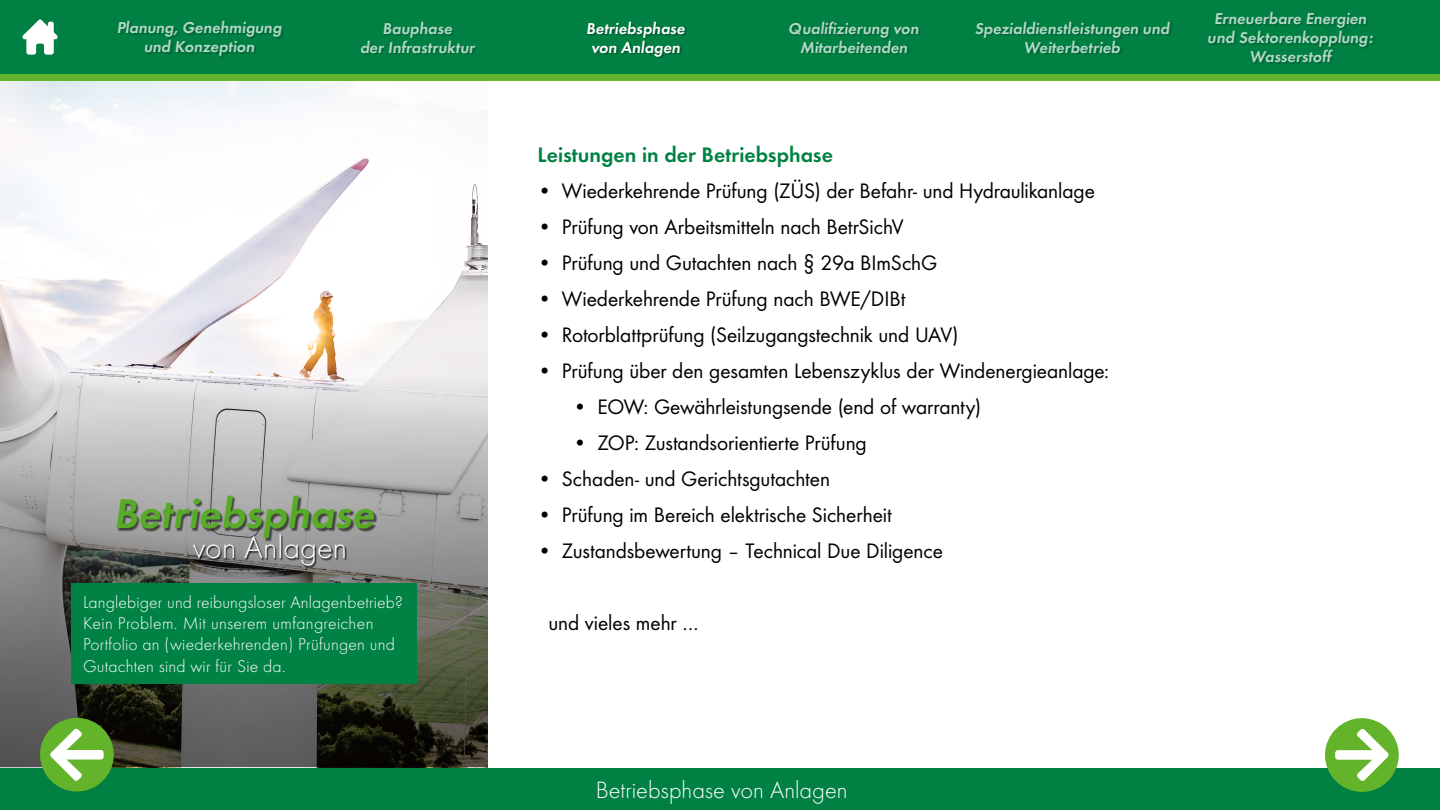
<style>
.page{position:relative;width:1440px;height:810px;background:#008143}
.page>*{position:absolute;margin:0;border:0;box-sizing:border-box;transform-origin:0 0}
.t1{font:43.12px "Futura Dem";color:#57ab27}
.t2{font:300 32.4px "Futura";color:#fff}
.t3{font:300 24.53px "Futura";color:#fff}
.t4{font:21.75px "Futura Boo";letter-spacing:-.005em;color:#000}
.t5{font:21.75px "Futura Dem";color:#008244}
.t6{font:300 17.7px/21.2px "Futura";letter-spacing:.01em;color:#fff}
.t7{font:16.35px/19px "Futura Dem";color:#fff;text-align:center}
</style>
<div class="page">
<div style="left:0;top:76px;width:1440px;height:691px;background:#fff"></div>
<img style="left:0;top:80px;width:488px;height:296px">
<div style="left:0;top:74px;width:1440px;height:6px;background:#64b32c"></div>
<div style="left:1325px;top:718px;width:74px;height:74px;background:#63b32b;border-radius:50%"></div>
<svg style="left:1335px;top:729px;width:54px;height:52px"></svg>
<div style="left:360px;top:21px;width:119px;height:35px;background:#000;opacity:.36"></div>
<div style="left:587px;top:21px;width:101px;height:39px;background:#000;opacity:.36"></div>
<div style="left:789px;top:21px;width:133px;height:35px;background:#000;opacity:.36"></div>
<div style="left:975px;top:21px;width:198px;height:35px;background:#000;opacity:.36"></div>
<div style="left:1209px;top:11px;width:167px;height:55px;background:#000;opacity:.36"></div>
<div style="left:118px;top:20px;width:167px;height:40px;background:#000;opacity:.36"></div>
<svg style="left:0;top:376px;width:488px;height:391px;background:#8a8b87"></svg>
<div style="left:71px;top:583px;width:345px;height:101px;background:#008244"></div>
<div style="left:40px;top:718px;width:74px;height:74px;background:#63b32b;border-radius:50%"></div>
<svg style="left:50px;top:728px;width:54px;height:53px"></svg>
<div style="left:117px;top:496px;width:260px;height:46px;background:#000;opacity:.6"></div>
<div style="left:193px;top:534px;width:154px;height:34px;background:#000;opacity:.9"></div>
<svg style="left:22px;top:19px;width:36px;height:36px"></svg>
<p class="t7" style="left:117px;top:17px;width:169px">Planung, Genehmigung und Konzeption</p>
<p class="t7" style="left:360px;top:17px;width:119px">Bauphase<br>der Infrastruktur</p>
<p class="t7" style="left:586px;top:17px;width:103px;text-align:left">Betriebsphase von Anlagen</p>
<p class="t7" style="left:789px;top:17px;width:134px">Qualifizierung von<br>Mitarbeitenden</p>
<p class="t7" style="left:975px;top:17px;width:199px">Spezialdienstleistungen und<br>Weiterbetrieb</p>
<p class="t7" style="left:1208px;top:8px;width:169px">Erneuerbare Energien und Sektorenkopplung:<br>Wasserstoff</p>
<h1 class="t1" style="left:113px;top:482px;width:270px">Betriebsphase</h1>
<h2 class="t2" style="left:193px;top:529px;width:156px">von Anlagen</h2>
<p class="t6" style="left:83px;top:592px;width:321px">Langlebiger und reibungsloser Anlagenbetrieb?<br>Kein Problem. Mit unserem umfangreichen Portfolio an (wiederkehrenden) Prüfungen und Gutachten sind wir für Sie da.</p>
<p class="t5" style="left:537px;top:139px;width:297px">Leistungen in der Betriebsphase</p>
<p class="t4" style="left:537px;top:176px;width:559px">• Wiederkehrende Prüfung (ZÜS) der Befahr- und Hydraulikanlage</p>
<p class="t4" style="left:537px;top:212px;width:368px">• Prüfung von Arbeitsmitteln nach BetrSichV</p>
<p class="t4" style="left:537px;top:248px;width:401px">• Prüfung und Gutachten nach § 29a BImSchG</p>
<p class="t4" style="left:537px;top:284px;width:370px">• Wiederkehrende Prüfung nach BWE/DIBt</p>
<p class="t4" style="left:537px;top:320px;width:423px">• Rotorblattprüfung (Seilzugangstechnik und UAV)</p>
<p class="t4" style="left:537px;top:356px;width:573px">• Prüfung über den gesamten Lebenszyklus der Windenergieanlage:</p>
<p class="t4" style="left:573px;top:392px;width:410px">• EOW: Gewährleistungsende (end of warranty)</p>
<p class="t4" style="left:573px;top:428px;width:295px">• ZOP: Zustandsorientierte Prüfung</p>
<p class="t4" style="left:537px;top:464px;width:294px">• Schaden- und Gerichtsgutachten</p>
<p class="t4" style="left:537px;top:500px;width:356px">• Prüfung im Bereich elektrische Sicherheit</p>
<p class="t4" style="left:537px;top:536px;width:407px">• Zustandsbewertung – Technical Due Diligence</p>
<p class="t4" style="left:548px;top:608px;width:152px">und vieles mehr …</p>
<p class="t3" style="left:596px;top:776px;width:253px">Betriebsphase von Anlagen</p>
</div>
